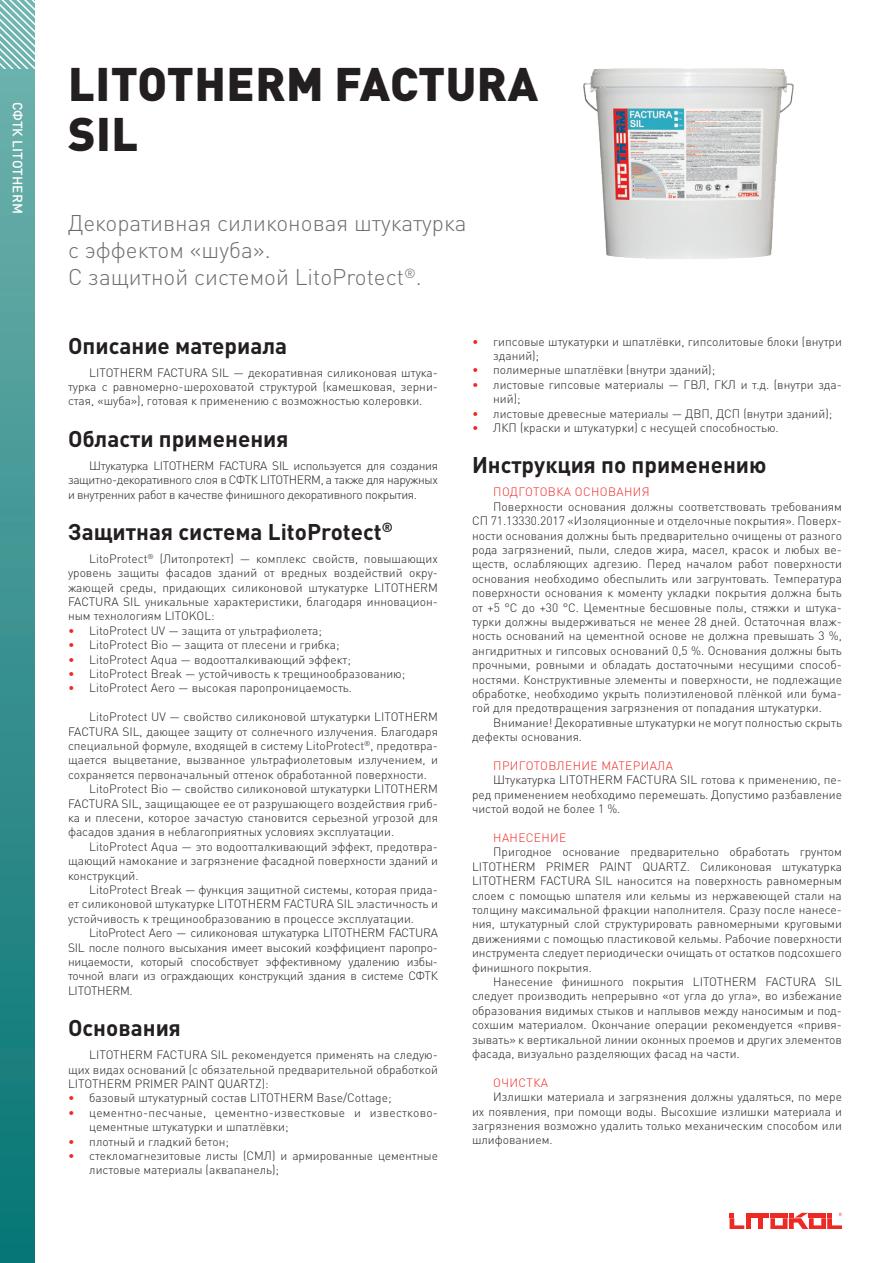
<style>
.page{position:relative;width:893px;height:1263px;background:#fff}
.page>*{position:absolute;margin:0;border:0;box-sizing:border-box;transform-origin:0 0}
.Название_продукта{font:900 46.5px/49.5px "DIN Pro";letter-spacing:.01em;color:#231f20}
.Заголовок{font:700 22.5px "DIN Pro";color:#231f20}
.Аннотация{font:300 22.5px/27px "DIN Pro";color:#6c6d70}
.Группа_продуктов{font:500 13.5px "DIN Pro";letter-spacing:.01em;color:#fff}
.Основной_текст{font:300 12px/14.4px "DIN Pro";color:#231f20;text-align:justify}
.Основной_текст-2{font:300 12px/14.4px "DIN Pro";letter-spacing:.02em;color:#231f20}
.Подзаголовок{font:300 12px "DIN Pro";letter-spacing:.03em;color:#ee2823}
.s1{color:#ee2823}
</style>
<div class="page">
<hr style="left:752px;top:1213px;width:17px;height:4px;background:#ee2823">
<div style="left:758px;top:1218px;width:5px;height:11px;background:#ee2823"></div>
<svg style="left:730px;top:1213px;width:20px;height:16px"></svg>
<svg style="left:770px;top:1213px;width:72px;height:16px"></svg>
<div style="left:0;top:0;width:34px;height:1263px;background:linear-gradient(to bottom,#73b3af,#067574)"></div>
<svg style="left:0;top:0;width:34px;height:68px;background:#96c9c5"></svg>
<img style="left:583px;top:68px;width:211px;height:192px">
<p class="Группа_продуктов" style="left:27px;top:102px;width:113px;rotate:90deg">СФТК LITOTHERM</p>
<p class="Название_продукта" style="left:68px;top:58px;width:471px">LITOTHERM FACTURA<br>SIL</p>
<p class="Аннотация" style="left:68px;top:209px;width:400px">Декоративная силиконовая штукатурка с эффектом «шуба».<br>С защитной системой LitoProtect<sup>®</sup>.</p>
<p class="Заголовок" style="left:68px;top:330px;width:221px">Описание материала</p>
<p class="Основной_текст" style="left:68px;top:365px;width:371px;text-indent:21px">LITOTHERM FACTURA SIL — декоративная силиконовая штука&shy;турка с равномерно-шероховатой структурой (камешковая, зерни&shy;стая, «шуба»), готовая к применению с возможностью колеровки.</p>
<p class="Заголовок" style="left:68px;top:423px;width:222px">Области применения</p>
<p class="Основной_текст" style="left:68px;top:458px;width:371px;text-indent:21px">Штукатурка LITOTHERM FACTURA SIL используется для создания защитно-декоративного слоя в СФТК LITOTHERM, а также для наружных и внутренних работ в качестве финишного декоративного покрытия.</p>
<p class="Заголовок" style="left:68px;top:516px;width:326px">Защитная система LitoProtect<sup>®</sup></p>
<p class="Основной_текст" style="left:68px;top:551px;width:371px;text-indent:21px">LitoProtect<sup>®</sup> (Литопротект) — комплекс свойств, повышающих уровень защиты фасадов зданий от вредных воздействий окру&shy;жающей среды, придающих силиконовой штукатурке LITOTHERM FACTURA SIL уникальные характеристики, благодаря инновацион&shy;ным технологиям LITOKOL:</p>
<p class="Основной_текст" style="left:68px;top:623px;width:255px"><span class="s1">•</span> LitoProtect UV — защита от ультрафиолета;</p>
<p class="Основной_текст" style="left:68px;top:637px;width:273px"><span class="s1">•</span> LitoProtect Bio — защита от плесени и грибка;</p>
<p class="Основной_текст" style="left:68px;top:652px;width:284px"><span class="s1">•</span> LitoProtect Aqua — водоотталкивающий эффект;</p>
<p class="Основной_текст" style="left:68px;top:666px;width:339px"><span class="s1">•</span> LitoProtect Break — устойчивость к трещинообразованию;</p>
<p class="Основной_текст" style="left:68px;top:680px;width:285px"><span class="s1">•</span> LitoProtect Aero — высокая паропроницаемость.</p>
<p class="Основной_текст" style="left:68px;top:709px;width:371px;text-indent:21px">LitoProtect UV — свойство силиконовой штукатурки LITOTHERM FACTURA SIL, дающее защиту от солнечного излучения. Благодаря специальной формуле, входящей в систему LitoProtect<sup>®</sup>, предотвра&shy;щается выцветание, вызванное ультрафиолетовым излучением, и сохраняется первоначальный оттенок обработанной поверхности.</p>
<p class="Основной_текст" style="left:68px;top:781px;width:371px;text-indent:21px">LitoProtect Bio — свойство силиконовой штукатурки LITOTHERM FACTURA SIL, защищающее ее от разрушающего воздействия гриб&shy;ка и плесени, которое зачастую становится серьезной угрозой для фасадов здания в неблагоприятных условиях эксплуатации.</p>
<p class="Основной_текст" style="left:68px;top:839px;width:371px;text-indent:21px">LitoProtect Aqua — это водоотталкивающий эффект, предотвра&shy;щающий намокание и загрязнение фасадной поверхности зданий и конструкций.</p>
<p class="Основной_текст" style="left:68px;top:882px;width:371px;text-indent:21px">LitoProtect Break — функция защитной системы, которая прида&shy;ет силиконовой штукатурке LITOTHERM FACTURA SIL эластичность и устойчивость к трещинообразованию в процессе эксплуатации.</p>
<p class="Основной_текст" style="left:68px;top:925px;width:371px;text-indent:21px">LitoProtect Aero — силиконовая штукатурка LITOTHERM FACTURA SIL после полного высыхания имеет высокий коэффициент паропро&shy;ницаемости, который способствует эффективному удалению избы&shy;точной влаги из ограждающих конструкций здания в системе СФТК LITOTHERM.</p>
<p class="Заголовок" style="left:68px;top:1013px;width:114px">Основания</p>
<p class="Основной_текст" style="left:68px;top:1047px;width:371px;text-indent:21px">LITOTHERM FACTURA SIL рекомендуется применять на следую&shy;щих видах оснований (с обязательной предварительной обработкой LITOTHERM PRIMER PAINT QUARTZ):</p>
<p class="Основной_текст" style="left:68px;top:1090px;width:325px"><span class="s1">•</span> базовый штукатурный состав LITOTHERM Base/Cottage;</p>
<p class="Основной_текст-2" style="left:89px;top:1105px;width:350px;text-indent:-21px"><span class="s1">•</span> цементно-песчаные, цементно-известковые и известково&shy;цементные штукатурки и шпатлёвки;</p>
<p class="Основной_текст" style="left:68px;top:1133px;width:162px"><span class="s1">•</span> плотный и гладкий бетон;</p>
<p class="Основной_текст" style="left:89px;top:1148px;width:350px;text-indent:-21px"><span class="s1">•</span> стекломагнезитовые листы (СМЛ) и армированные цементные листовые материалы (аквапанель);</p>
<p class="Основной_текст" style="left:493px;top:334px;width:350px;text-indent:-21px"><span class="s1">•</span> гипсовые штукатурки и шпатлёвки, гипсолитовые блоки (внутри зданий);</p>
<p class="Основной_текст" style="left:472px;top:362px;width:245px"><span class="s1">•</span> полимерные шпатлёвки (внутри зданий);</p>
<p class="Основной_текст" style="left:493px;top:377px;width:350px;text-indent:-21px"><span class="s1">•</span> листовые гипсовые материалы — ГВЛ, ГКЛ и т.д. (внутри зда&shy;ний);</p>
<p class="Основной_текст" style="left:472px;top:406px;width:362px"><span class="s1">•</span> листовые древесные материалы — ДВП, ДСП (внутри зданий);</p>
<p class="Основной_текст" style="left:472px;top:420px;width:308px"><span class="s1">•</span> ЛКП (краски и штукатурки) с несущей способностью.</p>
<p class="Заголовок" style="left:472px;top:450px;width:296px">Инструкция по применению</p>
<p class="Подзаголовок" style="left:493px;top:484px;width:158px">ПОДГОТОВКА ОСНОВАНИЯ</p>
<p class="Основной_текст" style="left:472px;top:499px;width:371px;text-indent:21px">Поверхности основания должны соответствовать требованиям СП 71.13330.2017 «Изоляционные и отделочные покрытия». Поверх&shy;ности основания должны быть предварительно очищены от разного рода загрязнений, пыли, следов жира, масел, красок и любых ве&shy;ществ, ослабляющих адгезию. Перед началом работ поверхности основания необходимо обеспылить или загрунтовать. Температура поверхности основания к моменту укладки покрытия должна быть от +5 °С до +30 °С. Цементные бесшовные полы, стяжки и штука&shy;турки должны выдерживаться не менее 28 дней. Остаточная влаж&shy;ность оснований на цементной основе не должна превышать 3 %, ангидритных и гипсовых оснований 0,5 %. Основания должны быть прочными, ровными и обладать достаточными несущими способ&shy;ностями. Конструктивные элементы и поверхности, не подлежащие обработке, необходимо укрыть полиэтиленовой плёнкой или бума&shy;гой для предотвращения загрязнения от попадания штукатурки.</p>
<p class="Основной_текст" style="left:472px;top:715px;width:371px;text-indent:21px">Внимание! Декоративные штукатурки не могут полностью скрыть дефекты основания.</p>
<p class="Подзаголовок" style="left:493px;top:757px;width:181px">ПРИГОТОВЛЕНИЕ МАТЕРИАЛА</p>
<p class="Основной_текст" style="left:472px;top:772px;width:371px;text-indent:21px">Штукатурка LITOTHERM FACTURA SIL готова к применению, пе&shy;ред применением необходимо перемешать. Допустимо разбавление чистой водой не более 1 %.</p>
<p class="Подзаголовок" style="left:493px;top:829px;width:75px">НАНЕСЕНИЕ</p>
<p class="Основной_текст" style="left:472px;top:844px;width:371px;text-indent:21px">Пригодное основание предварительно обработать грунтом LITOTHERM PRIMER PAINT QUARTZ. Силиконовая штукатурка LITOTHERM FACTURA SIL наносится на поверхность равномерным слоем с помощью шпателя или кельмы из нержавеющей стали на толщину максимальной фракции наполнителя. Сразу после нанесе&shy;ния, штукатурный слой структурировать равномерными круговыми движениями с помощью пластиковой кельмы. Рабочие поверхности инструмента следует периодически очищать от остатков подсохшего финишного покрытия.</p>
<p class="Основной_текст" style="left:472px;top:974px;width:371px;text-indent:21px">Нанесение финишного покрытия LITOTHERM FACTURA SIL следует производить непрерывно «от угла до угла», во избежание образования видимых стыков и наплывов между наносимым и под&shy;сохшим материалом. Окончание операции рекомендуется «привя&shy;зывать» к вертикальной линии оконных проемов и других элементов фасада, визуально разделяющих фасад на части.</p>
<p class="Подзаголовок" style="left:493px;top:1074px;width:56px">ОЧИСТКА</p>
<p class="Основной_текст" style="left:472px;top:1089px;width:371px;text-indent:21px">Излишки материала и загрязнения должны удаляться, по мере их появления, при помощи воды. Высохшие излишки материала и загрязнения возможно удалить только механическим способом или шлифованием.</p>
</div>
